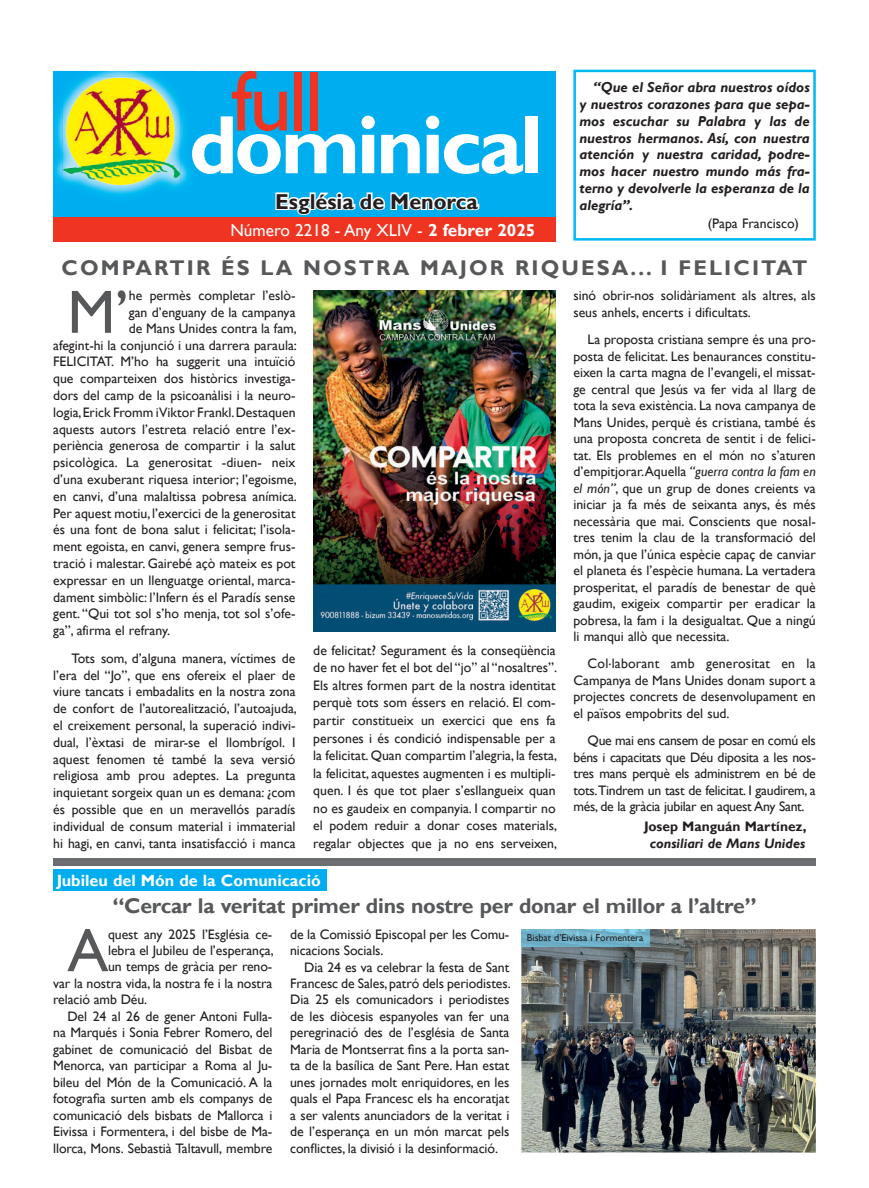
<style>
.page{position:relative;width:869px;height:1188px;background:#fff}
.page>*{position:absolute;margin:0;border:0;box-sizing:border-box;transform-origin:0 0}
.t1{font:86.12px "Gill Sans";color:#ef3522}
.t2{font:700 83.25px "Gill Sans";letter-spacing:-.04em;color:#fff}
.t3{font:61.38px "Gill Sans";color:#57585a}
.t4{font:700 21.5px "Gill Sans";color:#231f20}
.t5{font:700 21.25px "Gill Sans";letter-spacing:-.01em;color:#57585a}
.t6{font:700 21.25px "Gill Sans";letter-spacing:.1em;color:#57585a}
.t7{font:17.25px "Gill Sans";color:#fff}
.t8{font:700 16.25px "Gill Sans";color:#fff}
.t9{font:italic 700 14.38px/16.9px "Gill Sans";color:#231f20;text-align:justify}
.t10{font:13.75px/16.5px "Gill Sans";color:#231f20;text-align:justify}
.t11{font:italic 700 13.75px "Gill Sans";color:#231f20}
.t12{font:700 13.75px "Gill Sans";color:#231f20}
.t13{font:10px "Gill Sans";color:#231f20}
.s1{font-weight:700}
.s2{font-style:italic}
</style>
<div class="page">
<div style="left:53px;top:71px;width:502px;height:171px;background:#00aeef"></div>
<svg style="left:275px;top:192px;width:205px;height:23px"></svg>
<div style="left:53px;top:217px;width:502px;height:25px;background:#ef3522"></div>
<img style="left:53px;top:71px;width:139px;height:132px">
<img style="left:192px;top:140px;width:5px;height:28px">
<img style="left:63px;top:77px;width:117px;height:36px">
<img style="left:63px;top:113px;width:39px;height:73px">
<img style="left:141px;top:113px;width:39px;height:73px">
<img style="left:102px;top:184px;width:39px;height:2px">
<img style="left:64px;top:78px;width:115px;height:106px">
<svg style="left:573px;top:70px;width:242px;height:170px"></svg>
<img style="left:521px;top:929px;width:294px;height:223px">
<hr style="left:53px;top:857px;width:762px;height:3px;background:#6c6d70">
<hr style="left:53px;top:861px;width:762px;height:1px;background:#6c6d70">
<hr style="left:53px;top:863px;width:762px;height:2px;background:#6c6d70">
<img style="left:313px;top:291px;width:242px;height:340px">
<img style="left:521px;top:929px;width:127px;height:17px">
<div style="left:53px;top:869px;width:273px;height:21px;background:#00aeef"></div>
<h1 class="t1" style="left:231px;top:51px;width:93px">full</h1>
<h2 class="t2" style="left:189px;top:95px;width:354px">dominical</h2>
<h3 class="t4" style="left:275px;top:188px;width:204px">Església de Menorca</h3>
<p class="t7" style="left:230px;top:220px;width:306px">Número 2218 - Any XLIV - <span class="s1">2 febrer 2025</span></p>
<p class="t9" style="left:579px;top:79px;width:232px;text-indent:14px">“Que el Señor abra nuestros oídos y nuestros corazones para que sepa&shy;mos escuchar su Palabra y las de nuestros hermanos. Así, con nuestra atención y nuestra caridad, podre&shy;mos hacer nuestro mundo más fra&shy;terno y devolverle la esperanza de la alegría”.</p>
<p class="t10" style="left:707px;top:215px;width:93px">(Papa Francisco)</p>
<h3 class="t6" style="left:61px;top:255px;width:747px">COMPARTIR ÉS LA NOSTRA MAJOR RIQUESA... I FELICITAT</h3>
<h3 class="t3" style="left:67px;top:276px;width:63px">M’</h3>
<p class="t10" style="left:129px;top:287px;width:168px">he permès completar l’eslò-</p>
<p class="t10" style="left:129px;top:304px;width:168px">gan d’enguany de la campanya</p>
<p class="t10" style="left:129px;top:320px;width:169px">de Mans Unides contra la fam,</p>
<p class="t10" style="left:53px;top:337px;width:245px">afegint-hi la conjunció i una darrera paraula:</p>
<p class="t10" style="left:53px;top:354px;width:244px">FELICITAT. M’ho ha suggerit una intuïció</p>
<p class="t10" style="left:53px;top:370px;width:244px">que comparteixen dos històrics investiga-</p>
<p class="t10" style="left:53px;top:387px;width:244px">dors del camp de la psicoanàlisi i la neuro-</p>
<p class="t10" style="left:53px;top:404px;width:244px">logia, Erick Fromm i Viktor Frankl. Destaquen</p>
<p class="t10" style="left:53px;top:421px;width:244px">aquests autors l’estreta relació entre l’ex-</p>
<p class="t10" style="left:53px;top:437px;width:244px">periència generosa de compartir i la salut</p>
<p class="t10" style="left:53px;top:454px;width:244px">psicològica. La generositat -diuen- neix</p>
<p class="t10" style="left:53px;top:471px;width:245px">d’una exuberant riquesa interior; l’egoisme,</p>
<p class="t10" style="left:53px;top:488px;width:245px">en canvi, d’una malaltissa pobresa anímica.</p>
<p class="t10" style="left:53px;top:505px;width:244px">Per aquest motiu, l’exercici de la generositat</p>
<p class="t10" style="left:53px;top:521px;width:244px">és una font de bona salut i felicitat; l’isola-</p>
<p class="t10" style="left:53px;top:538px;width:244px">ment egoista, en canvi, genera sempre frus-</p>
<p class="t10" style="left:53px;top:555px;width:244px">tració i malestar. Gairebé açò mateix es pot</p>
<p class="t10" style="left:53px;top:572px;width:244px">expressar en un llenguatge oriental, marca-</p>
<p class="t10" style="left:53px;top:589px;width:244px">dament simbòlic: l’Infern és el Paradís sense</p>
<p class="t10" style="left:53px;top:605px;width:244px">gent. “Qui tot sol s’ho menja, tot sol s’ofe-</p>
<p class="t10" style="left:53px;top:622px;width:118px">ga”, afirma el refrany.</p>
<p class="t10" style="left:53px;top:649px;width:245px;text-indent:18px">Tots som, d’alguna manera, víctimes de l’era del “Jo”, que ens ofereix el plaer de viure tancats i embadalits en la nostra zona de confort de l’autorealització, l’autoajuda, el creixement personal, la superació indivi&shy;dual, l’èxtasi de mirar-se el llombrígol. I aquest fenomen té també la seva versió religiosa amb prou adeptes. La pregunta inquietant sorgeix quan un es demana: ¿com és possible que en un meravellós paradís individual de consum material i immaterial hi hagi, en canvi, tanta insatisfacció i manca</p>
<p class="t10" style="left:313px;top:641px;width:245px;line-height:17.5px">de felicitat? Segurament és la conseqüència de no haver fet el bot del “jo” al “nosaltres”.<br>Els altres formen part de la nostra identitat perquè tots som éssers en relació. El com&shy;partir constitueix un exercici que ens fa persones i és condició indispensable per a la felicitat. Quan compartim l’alegria, la festa, la felicitat, aquestes augmenten i es multipli&shy;quen. I és que tot plaer s’esllangueix quan no es gaudeix en companyia. I compartir no el podem reduir a donar coses materials, regalar objectes que ja no ens serveixen,</p>
<p class="t8" style="left:57px;top:870px;width:265px">Jubileu del Món de la Comunicació</p>
<p class="t10" style="left:573px;top:287px;width:244px">sinó obrir-nos solidàriament als altres, als seus anhels, encerts i dificultats.</p>
<p class="t10" style="left:573px;top:331px;width:244px;text-indent:14px">La proposta cristiana sempre és una pro&shy;posta de felicitat. Les benaurances constitu&shy;eixen la carta magna de l’evangeli, el missat&shy;ge central que Jesús va fer vida al llarg de tota la seva existència. La nova campanya de Mans Unides, perquè és cristiana, també és una proposta concreta de sentit i de felici&shy;tat. Els problemes en el món no s’aturen d’empitjorar.Aquella <span class="s2">“guerra contra la fam en el món”</span>, que un grup de dones creients va iniciar ja fa més de seixanta anys, és més necessària que mai. Conscients que nosal&shy;tres tenim la clau de la transformació del món, ja que l’única espècie capaç de canviar el planeta és l’espècie humana. La vertadera prosperitat, el paradís de benestar de què gaudim, exigeix compartir per eradicar la pobresa, la fam i la desigualtat. Que a ningú li manqui allò que necessita.</p>
<p class="t10" style="left:573px;top:655px;width:244px;text-indent:14px">Col.laborant amb generositat en la Campanya de Mans Unides donam suport a projectes concrets de desenvolupament en el països empobrits del sud.</p>
<p class="t10" style="left:573px;top:732px;width:244px;text-indent:14px">Que mai ens cansem de posar en comú els béns i capacitats que Déu diposita a les nos&shy;tres mans perquè els administrem en bé de tots.Tindrem un tast de felicitat. I gaudirem, a més, de la gràcia jubilar en aquest Any Sant.</p>
<p class="t12" style="left:643px;top:818px;width:164px">Josep Manguán Martínez,</p>
<p class="t11" style="left:649px;top:834px;width:157px">consiliari de Mans Unides</p>
<h3 class="t5" style="left:112px;top:893px;width:645px">“Cercar la veritat primer dins nostre per donar el millor a l’altre”</h3>
<h3 class="t3" style="left:67px;top:914px;width:42px">A</h3>
<p class="t10" style="left:108px;top:925px;width:166px">quest any 2025 l’Església ce-</p>
<p class="t10" style="left:108px;top:941px;width:167px">lebra el Jubileu de l’esperança,</p>
<p class="t10" style="left:108px;top:958px;width:166px">un temps de gràcia per reno-</p>
<p class="t10" style="left:53px;top:974px;width:220px">var la nostra vida, la nostra fe i la nostra</p>
<p class="t10" style="left:53px;top:991px;width:96px">relació amb Déu.</p>
<p class="t10" style="left:67px;top:1007px;width:206px">Del 24 al 26 de gener Antoni Fulla-</p>
<p class="t10" style="left:53px;top:1024px;width:220px">na Marqués i Sonia Febrer Romero, del</p>
<p class="t10" style="left:53px;top:1040px;width:220px">gabinet de comunicació del Bisbat de</p>
<p class="t10" style="left:53px;top:1057px;width:220px">Menorca, van participar a Roma al Ju-</p>
<p class="t10" style="left:53px;top:1073px;width:220px">bileu del Món de la Comunicació. A la</p>
<p class="t10" style="left:53px;top:1090px;width:220px">fotografia surten amb els companys de</p>
<p class="t10" style="left:53px;top:1106px;width:221px">comunicació dels bisbats de Mallorca i</p>
<p class="t10" style="left:53px;top:1122px;width:220px">Eivissa i Formentera, i del bisbe de Ma-</p>
<p class="t10" style="left:53px;top:1139px;width:220px">llorca, Mons. Sebastià Taltavull, membre</p>
<p class="t10" style="left:290px;top:925px;width:220px">de la Comissió Episcopal per les Comu&shy;nicacions Socials.</p>
<p class="t10" style="left:290px;top:958px;width:222px;text-indent:14px">Dia 24 es va celebrar la festa de Sant Francesc de Sales, patró dels periodistes.<br>Dia 25 els comunicadors i periodistes de les diòcesis espanyoles van fer una peregrinació des de l’església de Santa Maria de Montserrat fins a la porta san&shy;ta de la basílica de Sant Pere. Han estat unes jornades molt enriquidores, en les quals el Papa Francesc els ha encoratjat a ser valents anunciadors de la veritat i de l’esperança en un món marcat pels conflictes, la divisió i la desinformació.</p>
<p class="t13" style="left:526px;top:931px;width:118px">Bisbat d’Eivissa i Formentera</p>
</div>
